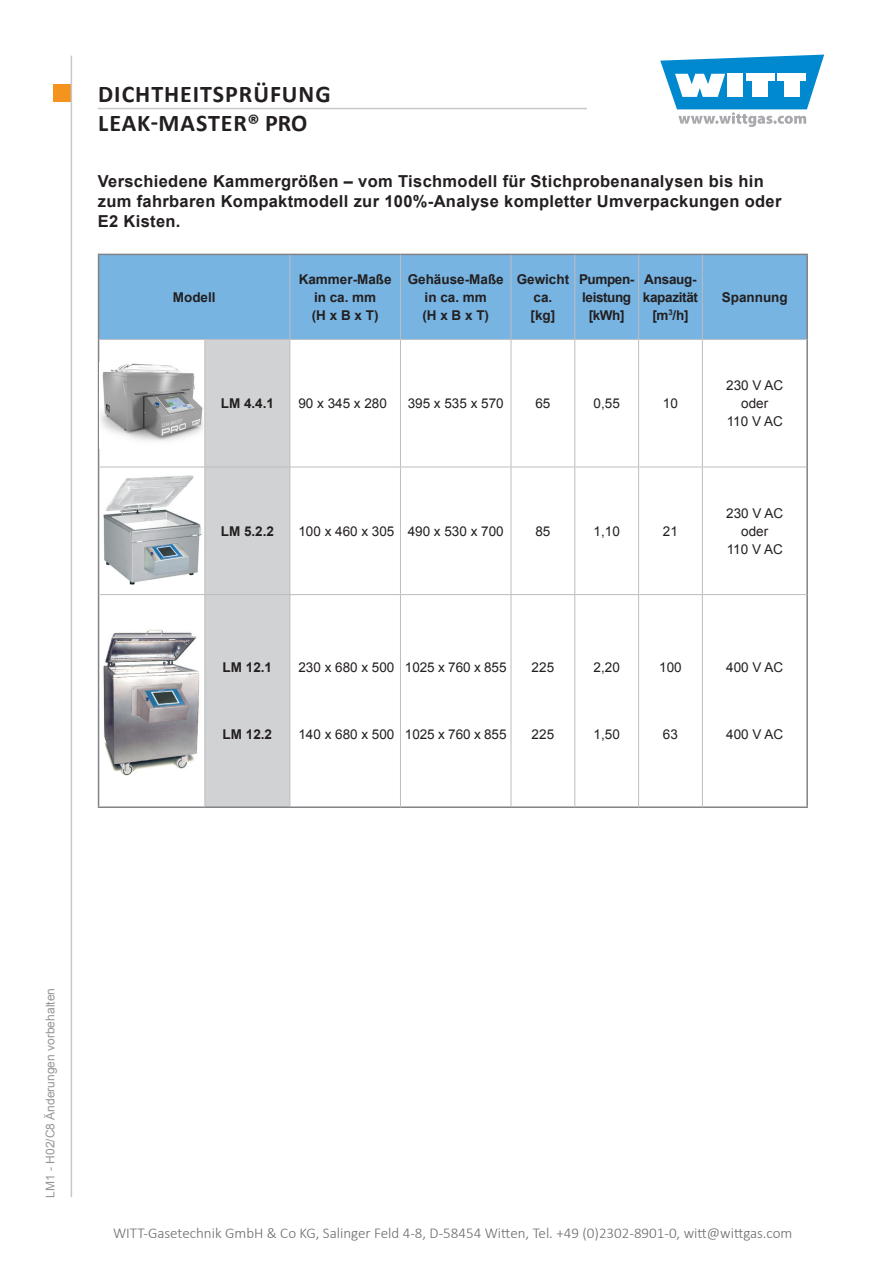
<style>
.page{position:relative;width:893px;height:1263px;background:#fff}
.page>*{position:absolute;margin:0;border:0;box-sizing:border-box;transform-origin:0 0}
.t1{font:700 24px/28.8px "Calibri";letter-spacing:.04em;color:#231f20}
.Einleitungstext{font:700 16.5px/19.8px "Arial";letter-spacing:.02em;color:#231f20}
.t2{font:300 15px "Calibri";color:#6b6b6e}
.Einleitungstext-2{font:13.5px/18px "Arial";color:#231f20;text-align:center}
.Einleitungstext-3{font:700 13.5px/18px "Arial";color:#231f20;text-align:center}
.Einleitungstext-4{font:700 13.5px/18px "Arial";letter-spacing:-.025em;color:#231f20;text-align:center}
.Einleitungstext-5{font:700 13.5px/18px "Arial";letter-spacing:-.03em;color:#231f20;text-align:center}
.t3{font:12px "Arial";color:#939598}
</style>
<div class="page">
<div style="left:53px;top:85px;width:17px;height:17px;background:#f4931d"></div>
<svg style="left:660px;top:55px;width:164px;height:72px"></svg>
<hr style="left:71px;top:56px;width:1px;height:1141px;background:#c7c8ca">
<hr style="left:98px;top:108px;width:489px;height:1px;background:#c7c8ca">
<div style="left:99px;top:255px;width:707px;height:84px;background:#77b4e2"></div>
<svg style="left:99px;top:340px;width:707px;height:466px"></svg>
<div style="left:205px;top:340px;width:85px;height:466px;background:#d1d2d4"></div>
<hr style="left:98px;top:254px;width:107px;height:1px;background:#808285">
<hr style="left:98px;top:255px;width:1px;height:84px;background:#808285">
<hr style="left:205px;top:254px;width:85px;height:1px;background:#808285">
<hr style="left:290px;top:254px;width:110px;height:1px;background:#808285">
<hr style="left:400px;top:254px;width:111px;height:1px;background:#808285">
<hr style="left:511px;top:254px;width:64px;height:1px;background:#808285">
<hr style="left:575px;top:254px;width:64px;height:1px;background:#808285">
<hr style="left:639px;top:254px;width:63px;height:1px;background:#808285">
<hr style="left:702px;top:254px;width:106px;height:1px;background:#808285">
<hr style="left:806px;top:255px;width:2px;height:84px;background:#808285">
<hr style="left:98px;top:339px;width:1px;height:128px;background:#808285">
<hr style="left:806px;top:339px;width:2px;height:128px;background:#808285">
<hr style="left:98px;top:467px;width:1px;height:128px;background:#808285">
<hr style="left:806px;top:467px;width:2px;height:128px;background:#808285">
<hr style="left:98px;top:595px;width:1px;height:211px;background:#808285">
<hr style="left:806px;top:595px;width:2px;height:211px;background:#808285">
<hr style="left:98px;top:806px;width:107px;height:2px;background:#808285">
<hr style="left:205px;top:806px;width:85px;height:2px;background:#808285">
<hr style="left:290px;top:806px;width:110px;height:2px;background:#808285">
<hr style="left:400px;top:806px;width:111px;height:2px;background:#808285">
<hr style="left:511px;top:806px;width:64px;height:2px;background:#808285">
<hr style="left:575px;top:806px;width:64px;height:2px;background:#808285">
<hr style="left:639px;top:806px;width:63px;height:2px;background:#808285">
<hr style="left:702px;top:806px;width:106px;height:2px;background:#808285">
<hr style="left:290px;top:255px;width:1px;height:84px;background:#bcbdc0">
<hr style="left:400px;top:255px;width:1px;height:84px;background:#bcbdc0">
<hr style="left:511px;top:255px;width:1px;height:84px;background:#bcbdc0">
<hr style="left:574px;top:255px;width:1px;height:84px;background:#bcbdc0">
<hr style="left:638px;top:255px;width:1px;height:84px;background:#bcbdc0">
<hr style="left:702px;top:255px;width:1px;height:84px;background:#bcbdc0">
<hr style="left:99px;top:339px;width:106px;height:1px;background:#bcbdc0">
<hr style="left:205px;top:339px;width:85px;height:1px;background:#bcbdc0">
<hr style="left:204px;top:340px;width:1px;height:127px;background:#bcbdc0">
<hr style="left:290px;top:339px;width:110px;height:1px;background:#bcbdc0">
<hr style="left:290px;top:340px;width:1px;height:127px;background:#bcbdc0">
<hr style="left:400px;top:339px;width:111px;height:1px;background:#bcbdc0">
<hr style="left:400px;top:340px;width:1px;height:127px;background:#bcbdc0">
<hr style="left:511px;top:339px;width:64px;height:1px;background:#bcbdc0">
<hr style="left:511px;top:340px;width:1px;height:127px;background:#bcbdc0">
<hr style="left:575px;top:339px;width:64px;height:1px;background:#bcbdc0">
<hr style="left:574px;top:340px;width:1px;height:127px;background:#bcbdc0">
<hr style="left:639px;top:339px;width:63px;height:1px;background:#bcbdc0">
<hr style="left:638px;top:340px;width:1px;height:127px;background:#bcbdc0">
<hr style="left:702px;top:339px;width:104px;height:1px;background:#bcbdc0">
<hr style="left:702px;top:340px;width:1px;height:127px;background:#bcbdc0">
<hr style="left:99px;top:467px;width:106px;height:1px;background:#bcbdc0">
<hr style="left:205px;top:467px;width:85px;height:1px;background:#bcbdc0">
<hr style="left:204px;top:467px;width:1px;height:127px;background:#bcbdc0">
<hr style="left:290px;top:467px;width:110px;height:1px;background:#bcbdc0">
<hr style="left:290px;top:467px;width:1px;height:127px;background:#bcbdc0">
<hr style="left:400px;top:467px;width:111px;height:1px;background:#bcbdc0">
<hr style="left:400px;top:467px;width:1px;height:127px;background:#bcbdc0">
<hr style="left:511px;top:467px;width:64px;height:1px;background:#bcbdc0">
<hr style="left:511px;top:467px;width:1px;height:127px;background:#bcbdc0">
<hr style="left:575px;top:467px;width:64px;height:1px;background:#bcbdc0">
<hr style="left:574px;top:467px;width:1px;height:127px;background:#bcbdc0">
<hr style="left:639px;top:467px;width:63px;height:1px;background:#bcbdc0">
<hr style="left:638px;top:467px;width:1px;height:127px;background:#bcbdc0">
<hr style="left:702px;top:467px;width:104px;height:1px;background:#bcbdc0">
<hr style="left:702px;top:467px;width:1px;height:127px;background:#bcbdc0">
<hr style="left:99px;top:594px;width:106px;height:1px;background:#bcbdc0">
<hr style="left:205px;top:594px;width:85px;height:1px;background:#bcbdc0">
<hr style="left:204px;top:595px;width:1px;height:211px;background:#bcbdc0">
<hr style="left:290px;top:594px;width:110px;height:1px;background:#bcbdc0">
<hr style="left:290px;top:595px;width:1px;height:211px;background:#bcbdc0">
<hr style="left:400px;top:594px;width:111px;height:1px;background:#bcbdc0">
<hr style="left:400px;top:595px;width:1px;height:211px;background:#bcbdc0">
<hr style="left:511px;top:594px;width:64px;height:1px;background:#bcbdc0">
<hr style="left:511px;top:595px;width:1px;height:211px;background:#bcbdc0">
<hr style="left:575px;top:594px;width:64px;height:1px;background:#bcbdc0">
<hr style="left:574px;top:595px;width:1px;height:211px;background:#bcbdc0">
<hr style="left:639px;top:594px;width:63px;height:1px;background:#bcbdc0">
<hr style="left:638px;top:595px;width:1px;height:211px;background:#bcbdc0">
<hr style="left:702px;top:594px;width:104px;height:1px;background:#bcbdc0">
<hr style="left:702px;top:595px;width:1px;height:211px;background:#bcbdc0">
<img style="left:102px;top:470px;width:101px;height:120px">
<img style="left:101px;top:622px;width:102px;height:159px">
<img style="left:100px;top:362px;width:104px;height:87px">
<h1 class="t1" style="left:98px;top:79px;width:234px">DICHTHEITSPRÜFUNG<br>LEAK-MASTER® PRO</h1>
<p class="Einleitungstext" style="left:98px;top:172px;width:685px">Verschiedene Kammergrößen – vom Tischmodell für Stichprobenanalysen bis hin zum fahrbaren Kompaktmodell zur 100%-Analyse kompletter Umverpackungen oder<br>E2 Kisten.</p>
<p class="Einleitungstext-3" style="left:173px;top:288px;width:44px">Modell</p>
<p class="Einleitungstext-3" style="left:299px;top:270px;width:95px">Kammer-Maße in ca. mm<br>(H x B x T)</p>
<p class="Einleitungstext-3" style="left:408px;top:270px;width:98px">Gehäuse-Maße in ca. mm<br>(H x B x T)</p>
<p class="Einleitungstext-3" style="left:517px;top:270px;width:54px">Gewicht ca.<br>[kg]</p>
<p class="Einleitungstext-5" style="left:579px;top:270px;width:57px">Pumpen&shy;leistung [kWh]</p>
<p class="Einleitungstext-4" style="left:643px;top:270px;width:57px">Ansaug&shy;kapazität [m<sup>3</sup>/h]</p>
<p class="Einleitungstext-3" style="left:221px;top:395px;width:55px">LM 4.4.1</p>
<p class="Einleitungstext-2" style="left:298px;top:395px;width:90px">90 x 345 x 280</p>
<p class="Einleitungstext-2" style="left:408px;top:395px;width:98px">395 x 535 x 570</p>
<p class="Einleitungstext-2" style="left:535px;top:395px;width:17px">65</p>
<p class="Einleitungstext-2" style="left:594px;top:395px;width:28px">0,55</p>
<p class="Einleitungstext-2" style="left:663px;top:395px;width:17px">10</p>
<p class="Einleitungstext-3" style="left:722px;top:288px;width:68px">Spannung</p>
<p class="Einleitungstext-2" style="left:726px;top:377px;width:59px">230 V AC oder<br>110 V AC</p>
<p class="Einleitungstext-3" style="left:221px;top:522px;width:55px">LM 5.2.2</p>
<p class="Einleitungstext-2" style="left:298px;top:522px;width:98px">100 x 460 x 305</p>
<p class="Einleitungstext-2" style="left:408px;top:522px;width:98px">490 x 530 x 700</p>
<p class="Einleitungstext-2" style="left:535px;top:522px;width:17px">85</p>
<p class="Einleitungstext-2" style="left:594px;top:522px;width:28px">1,10</p>
<p class="Einleitungstext-2" style="left:663px;top:522px;width:17px">21</p>
<p class="Einleitungstext-2" style="left:726px;top:504px;width:59px">230 V AC oder<br>110 V AC</p>
<p class="Einleitungstext-3" style="left:223px;top:659px;width:51px">LM 12.1</p>
<p class="Einleitungstext-3" style="left:223px;top:726px;width:51px">LM 12.2</p>
<p class="Einleitungstext-2" style="left:298px;top:659px;width:98px">230 x 680 x 500</p>
<p class="Einleitungstext-2" style="left:405px;top:659px;width:103px">1025 x 760 x 855</p>
<p class="Einleitungstext-2" style="left:298px;top:726px;width:98px">140 x 680 x 500</p>
<p class="Einleitungstext-2" style="left:405px;top:726px;width:103px">1025 x 760 x 855</p>
<p class="Einleitungstext-2" style="left:532px;top:659px;width:24px">225</p>
<p class="Einleitungstext-2" style="left:532px;top:726px;width:24px">225</p>
<p class="Einleitungstext-2" style="left:594px;top:659px;width:28px">2,20</p>
<p class="Einleitungstext-2" style="left:594px;top:726px;width:28px">1,50</p>
<p class="Einleitungstext-2" style="left:659px;top:659px;width:24px">100</p>
<p class="Einleitungstext-2" style="left:663px;top:726px;width:17px">63</p>
<p class="Einleitungstext-2" style="left:726px;top:659px;width:59px">400 V AC</p>
<p class="Einleitungstext-2" style="left:726px;top:726px;width:59px">400 V AC</p>
<p class="t3" style="left:42px;top:1197px;width:211px;rotate:-90deg">LM1 - H02/C8 Änderungen vorbehalten</p>
<p class="t2" style="left:113px;top:1224px;width:681px">WITT-Gasetechnik GmbH &amp; Co KG, Salinger Feld 4-8, D-58454 Witten, Tel. +49 (0)2302-8901-0, witt@wittgas.com</p>
</div>
